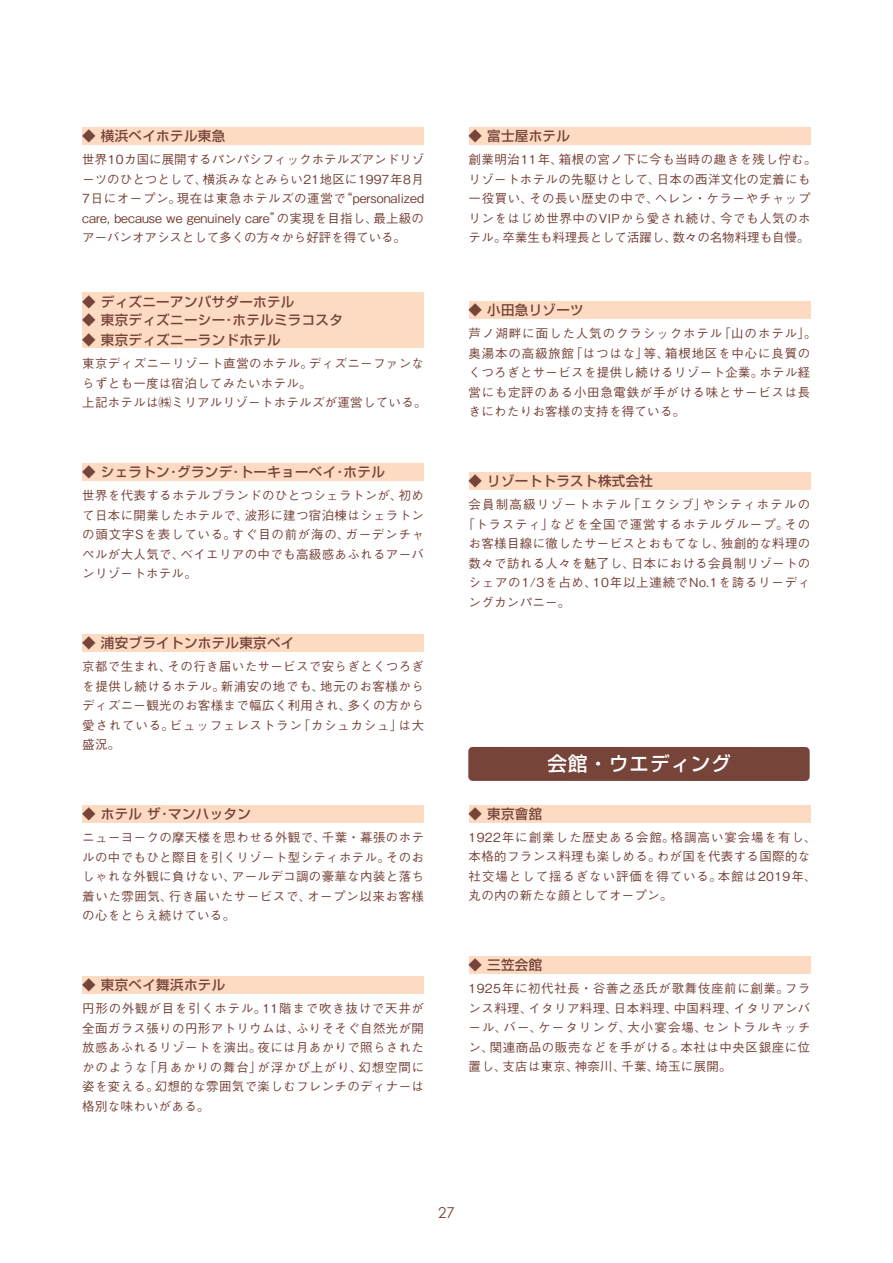
<style>
.page{position:relative;width:893px;height:1263px;background:#fff}
.page>*{position:absolute;margin:0;border:0;box-sizing:border-box;transform-origin:0 0}
.t1{font:500 19.5px "Shin Go Pro";letter-spacing:.05em;color:#fff}
.t2{font:15px "Century Gothic";color:#77443a}
.t3{font:500 13.5px "Shin Go Pro";letter-spacing:.025em;color:#77443a}
.t4{font:500 12.45px/19.5px "Gothic BBB Pro";letter-spacing:.03em;color:#77443a;text-align:justify}
.t5{font:500 12.45px/19.5px "Gothic BBB Pro";letter-spacing:.06em;color:#77443a}
.t6{font:500 12.45px "Gothic BBB Pro";letter-spacing:.07em;color:#77443a}
.t7{font:500 12.45px "Gothic BBB Pro";letter-spacing:.095em;color:#77443a}
.s1{font-family:"Gothic BBB Pro";font-size:12.45px}
</style>
<div class="page">
<div style="left:82px;top:292px;width:342px;height:56px;background:#fddbc2"></div>
<div style="left:82px;top:463px;width:342px;height:17px;background:#fddbc2"></div>
<div style="left:82px;top:634px;width:342px;height:17px;background:#fddbc2"></div>
<div style="left:82px;top:805px;width:342px;height:17px;background:#fddbc2"></div>
<div style="left:82px;top:976px;width:342px;height:17px;background:#fddbc2"></div>
<div style="left:82px;top:127px;width:342px;height:17px;background:#fddbc2"></div>
<div style="left:469px;top:302px;width:341px;height:17px;background:#fddbc2"></div>
<div style="left:469px;top:127px;width:341px;height:17px;background:#fddbc2"></div>
<div style="left:469px;top:472px;width:341px;height:17px;background:#fddbc2"></div>
<div style="left:469px;top:956px;width:341px;height:17px;background:#fddbc2"></div>
<div style="left:469px;top:805px;width:342px;height:17px;background:#fddbc2"></div>
<div style="left:468px;top:747px;width:342px;height:34px;background:#77443a;border-radius:4px"></div>
<p class="t3" style="left:82px;top:125px;width:144px">◆ 横浜ベイホテル東急</p>
<p class="t4" style="left:82px;top:148px;width:343px">世界10カ国に展開するパンパシフィックホテルズアンドリゾーツのひとつとして、横浜みなとみらい21地区に1997年8月7日にオープン。現在は東急ホテルズの運営で“personalized care, because we genuinely care”の実現を目指し、最上級のアーバンオアシスとして多くの方々から好評を得ている。</p>
<p class="t3" style="left:82px;top:290px;width:214px">◆ ディズニーアンバサダーホテル</p>
<p class="t3" style="left:82px;top:309px;width:262px">◆ 東京ディズニーシー･ホテルミラコスタ</p>
<p class="t3" style="left:82px;top:329px;width:200px">◆ 東京ディズニーランドホテル</p>
<p class="t4" style="left:82px;top:352px;width:346px;text-align:left">東京ディズニーリゾート直営のホテル。ディズニーファンならずとも一度は宿泊してみたいホテル。<br>上記ホテルは㈱ミリアルリゾートホテルズが運営している。</p>
<p class="t3" style="left:82px;top:461px;width:304px">◆ シェラトン･グランデ･トーキョーベイ･ホテル</p>
<p class="t4" style="left:82px;top:484px;width:343px">世界を代表するホテルブランドのひとつシェラトンが、初めて日本に開業したホテルで、波形に建つ宿泊棟はシェラトンの頭文字Sを表している。すぐ目の前が海の、ガーデンチャペルが大人気で、ベイエリアの中でも高級感あふれるアーバンリゾートホテル。</p>
<p class="t3" style="left:82px;top:632px;width:214px">◆ 浦安ブライトンホテル東京ベイ</p>
<p class="t4" style="left:82px;top:655px;width:343px">京都で生まれ、その行き届いたサービスで安らぎとくつろぎを提供し続けるホテル。新浦安の地でも、地元のお客様からディズニー観光のお客様まで幅広く利用され、多くの方から愛されている。ビュッフェレストラン「カシュカシュ」は大盛況。</p>
<p class="t3" style="left:82px;top:803px;width:170px">◆ ホテル ザ･マンハッタン</p>
<p class="t4" style="left:82px;top:826px;width:343px">ニューヨークの摩天楼を思わせる外観で、千葉・幕張のホテルの中でもひと際目を引くリゾート型シティホテル。そのおしゃれな外観に負けない、アールデコ調の豪華な内装と落ち着いた雰囲気、行き届いたサービスで、オープン以来お客様の心をとらえ続けている。</p>
<p class="t3" style="left:82px;top:974px;width:144px">◆ 東京ベイ舞浜ホテル</p>
<p class="t4" style="left:82px;top:997px;width:343px">円形の外観が目を引くホテル。11階まで吹き抜けで天井が全面ガラス張りの円形アトリウムは、ふりそそぐ自然光が開放感あふれるリゾートを演出。夜には月あかりで照らされたかのような「月あかりの舞台」が浮かび上がり、幻想空間に姿を変える。幻想的な雰囲気で楽しむフレンチのディナーは格別な味わいがある。</p>
<p class="t3" style="left:469px;top:125px;width:103px">◆ 富士屋ホテル</p>
<p class="t4" style="left:469px;top:148px;width:349px;text-align:left">創業明治11年、箱根の宮ノ下に今も当時の趣きを残し佇む。リゾートホテルの先駆けとして、日本の西洋文化の定着にも一役買い、その長い歴史の中で、ヘレン・ケラーやチャップリンをはじめ世界中のVIPから愛され続け、今でも人気のホテル。卒業生も料理長として活躍し、数々の名物料理も自慢。</p>
<p class="t3" style="left:469px;top:299px;width:117px">◆ 小田急リゾーツ</p>
<p class="t5" style="left:469px;top:322px;width:349px">芦ノ湖畔に面した人気のクラシックホテル「山のホテル」。奥湯本の高級旅館「はつはな」等、箱根地区を中心に良質のくつろぎとサービスを提供し続けるリゾート企業。ホテル経営にも定評のある小田急電鉄が手がける味とサービスは長きにわたりお客様の支持を得ている。</p>
<p class="t3" style="left:469px;top:470px;width:252px">◆ リゾートトラスト株式会社　　<span class="s1">　　　</span></p>
<p class="t7" style="left:469px;top:494px;width:343px">会員制高級リゾートホテル「エクシブ」やシティホテルの</p>
<p class="t6" style="left:462px;top:514px;width:349px">「トラスティ」などを全国で運営するホテルグループ。その</p>
<p class="t4" style="left:469px;top:532px;width:343px">お客様目線に徹したサービスとおもてなし、独創的な料理の</p>
<p class="t4" style="left:469px;top:552px;width:343px">数々で訪れる人々を魅了し、日本における会員制リゾートの</p>
<p class="t5" style="left:469px;top:571px;width:343px">シェアの1/3を占め、10年以上連続でNo.1を誇るリーディ</p>
<p class="t4" style="left:469px;top:591px;width:103px">ングカンパニー。</p>
<h1 class="t1" style="left:548px;top:747px;width:185px">会館・ウエディング</h1>
<p class="t3" style="left:469px;top:802px;width:75px">◆ 東京會舘</p>
<p class="t4" style="left:469px;top:826px;width:350px;text-align:left">1922年に創業した歴史ある会館。格調高い宴会場を有し、本格的フランス料理も楽しめる。わが国を代表する国際的な社交場として揺るぎない評価を得ている。本館は2019年、丸の内の新たな顔としてオープン。</p>
<p class="t3" style="left:469px;top:954px;width:75px">◆ 三笠会館</p>
<p class="t4" style="left:469px;top:977px;width:343px">1925年に初代社長・谷善之丞氏が歌舞伎座前に創業。フランス料理、イタリア料理、日本料理、中国料理、イタリアンバール、バー、ケータリング、大小宴会場、セントラルキッチン、関連商品の販売などを手がける。本社は中央区銀座に位置し、支店は東京、神奈川、千葉、埼玉に展開。</p>
<p class="t2" style="left:438px;top:1203px;width:18px">27</p>
</div>
